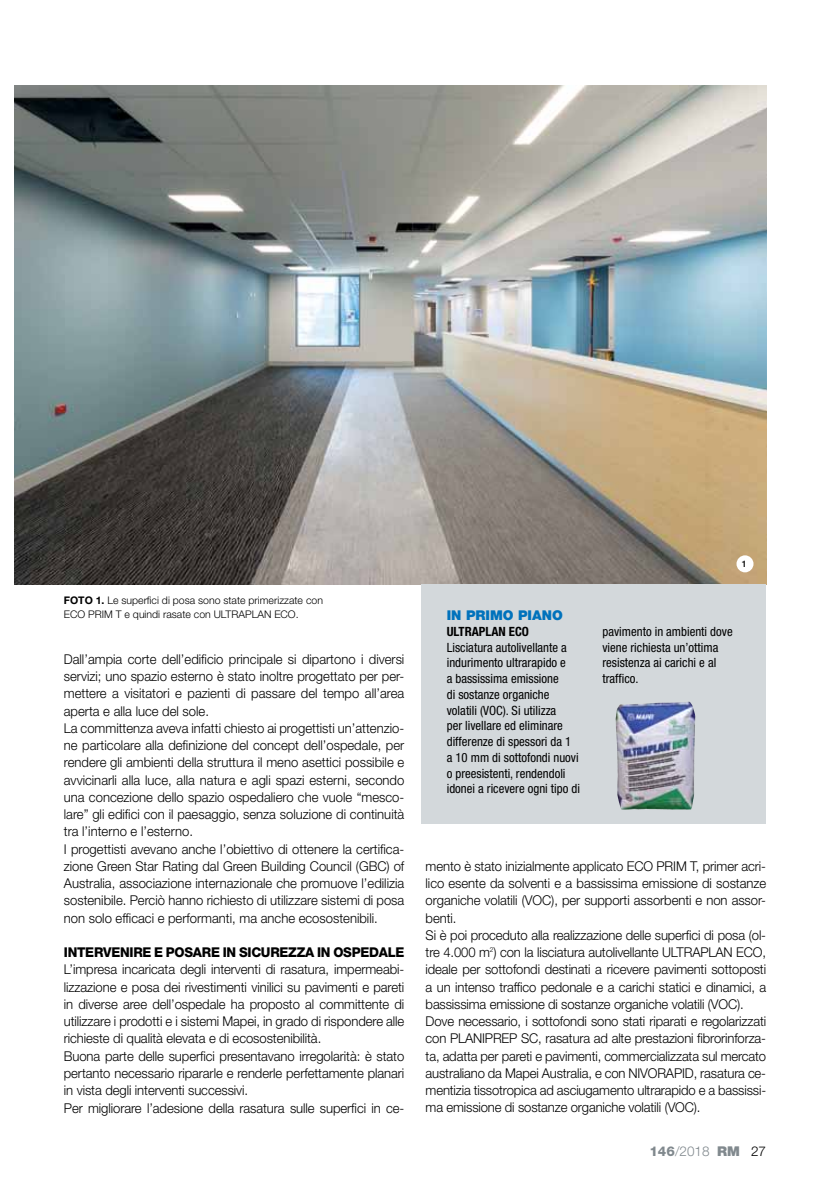
<style>
.page{position:relative;width:830px;height:1191px;background:#fff}
.page>*{position:absolute;margin:0;border:0;box-sizing:border-box;transform-origin:0 0}
.t1{font:300 13.5px/17.2px "Helvetica Neue LT Std";letter-spacing:-.005em;color:#000}
.t2{font:800 13.5px "Helvetica Neue LT Std";letter-spacing:-.02em;color:#000}
.t3{font:300 13.5px "Helvetica Neue LT Std";color:#81898e}
.t4{font:900 13.5px "Helvetica Neue LT Std";color:#0072bc}
.t5{font:condensed 12.75px/15.8px "Helvetica Neue LT Std";color:#000}
.t6{font:700 condensed 12.75px "Helvetica Neue LT Std";color:#000}
.t7{font:300 10.5px/13.5px "Helvetica Neue LT Std";color:#000}
.t8{font:500 9px "Helvetica Neue LT Std";color:#000}
.s1{font-weight:700}
.s2{font-weight:800}
.s3{font-weight:900}
.s4{color:#000}
</style>
<div class="page">
<img style="left:15px;top:86px;width:750px;height:498px">
<div style="left:421px;top:584px;width:344px;height:239px;background:#d3d8db"></div>
<img style="left:615px;top:702px;width:73px;height:88px">
<div style="left:736px;top:555px;width:17px;height:17px;background:#fff;border-radius:50%"></div>
<p class="t8" style="left:741px;top:558px;width:7px">1</p>
<p class="t7" style="left:64px;top:593px;width:260px"><span class="s1">Foto 1.</span> Le superfici di posa sono state primerizzate con<br>ECO</p>
<p class="t7" style="left:88px;top:607px;width:140px">PRI M T e quindi rasate con ULTRAPLAN</p>
<p class="t7" style="left:274px;top:607px;width:8px">ECO</p>
<p class="t7" style="left:295px;top:607px;width:4px">.</p>
<p class="t4" style="left:446px;top:607px;width:39px">IN PRIM</p>
<p class="t4" style="left:502px;top:607px;width:61px">O PIANO</p>
<p class="t6" style="left:446px;top:623px;width:84px">ULTRAPLAN ECO</p>
<p class="t5" style="left:446px;top:639px;width:135px">Lisciatura autolivellante a indurimento ultrarapido e<br>a bassissima emissione<br>di sostanze organiche volatili (VOC). Si utilizza<br>per livellare ed eliminare differenze di spessori da 1 a 10 mm di sottofondi nuovi o preesistenti, rendendoli idonei a ricevere ogni tipo di</p>
<p class="t5" style="left:602px;top:623px;width:132px">pavimento in ambienti dove viene richiesta un’ottima resistenza ai carichi e al traffico.</p>
<p class="t1" style="left:64px;top:650px;width:342px">Dall’ampia corte dell’edificio principale si dipartono i diversi servizi; uno spazio esterno è stato inoltre progettato per per&shy;mettere a visitatori e pazienti di passare del tempo all’area aperta e alla luce del sole.<br>La committenza aveva infatti chiesto ai progettisti un’attenzio&shy;ne particolare alla definizione del concept dell’ospedale, per rendere gli ambienti della struttura il meno asettici possibile e avvicinarli alla luce, alla natura e agli spazi esterni, secondo una concezione dello spazio ospedaliero che vuole “mesco&shy;lare” gli edifici con il paesaggio, senza soluzione di continuità tra l’interno e l’esterno.<br>I progettisti avevano anche l’obiettivo di ottenere la certifica&shy;zione Green Star Rating dal Green Building Council (GBC) of Australia, associazione internazionale che promuove l’edilizia sostenibile. Perciò hanno richiesto di utilizzare sistemi di posa non solo efficaci e performanti, ma anche ecosostenibili.</p>
<p class="t2" style="left:64px;top:944px;width:342px">INTERVENIRE E POSARE IN SICUREZZA IN OSPEDALE</p>
<p class="t1" style="left:64px;top:960px;width:342px">L’impresa incaricata degli interventi di rasatura, impermeabi&shy;lizzazione e posa dei rivestimenti vinilici su pavimenti e pareti in diverse aree dell’ospedale ha proposto al committente di utilizzare i prodotti e i sistemi Mapei, in grado di rispondere alle richieste di qualità elevata e di ecosostenibilità.<br>Buona parte delle superfici presentavano irregolarità: è stato pertanto necessario ripararle e renderle perfettamente planari in vista degli interventi successivi.<br>Per migliorare l’adesione della rasatura sulle superfici in ce-</p>
<p class="t1" style="left:425px;top:857px;width:211px">mento è stato inizialmente applicato ECO</p>
<p class="t1" style="left:425px;top:857px;width:342px;text-align:justify;text-indent:231px">PRI M T, primer acri&shy;lico esente da solventi e a bassissima emissione di sostanze organiche volatili (VOC</p>
<p class="t1" style="left:551px;top:891px;width:216px">), per supporti assorbenti e non assor-</p>
<p class="t1" style="left:425px;top:909px;width:342px">benti.<br>Si è poi proceduto alla realizzazione delle superfici di posa (ol&shy;tre 4.000 m<sup>2</sup>) con la lisciatura autolivellante ULTRAPLAN</p>
<p class="t1" style="left:736px;top:943px;width:10px">ECO</p>
<p class="t1" style="left:425px;top:943px;width:342px;text-align:justify;text-indent:337px">, ideale per sottofondi destinati a ricevere pavimenti sottoposti a un intenso traffico pedonale e a carichi statici e dinamici, a bassissima emissione di sostanze organiche volatili (VOC</p>
<p class="t1" style="left:425px;top:995px;width:342px;text-indent:311px">).<br>Dove necessario, i sottofondi sono stati riparati e regolarizzati con PLANIPREP</p>
<p class="t1" style="left:425px;top:1029px;width:342px;text-align:justify;text-indent:95px">SC , rasatura ad alte prestazioni fibrorinforza&shy;ta, adatta per pareti e pavimenti, commercializzata sul mercato australiano da Mapei Australia, e con NIVORAPID</p>
<p class="t1" style="left:425px;top:1064px;width:342px;text-align:justify;text-indent:268px">, rasatura ce&shy;mentizia tissotropica ad asciugamento ultrarapido e a bassissi&shy;ma emissione di sostanze organiche volatili (VOC</p>
<p class="t1" style="left:693px;top:1098px;width:8px">).</p>
<p class="t3" style="left:649px;top:1142px;width:118px"><span class="s2">146</span>/2018 <span class="s3">RM</span> <span class="s4">27</span></p>
</div>
